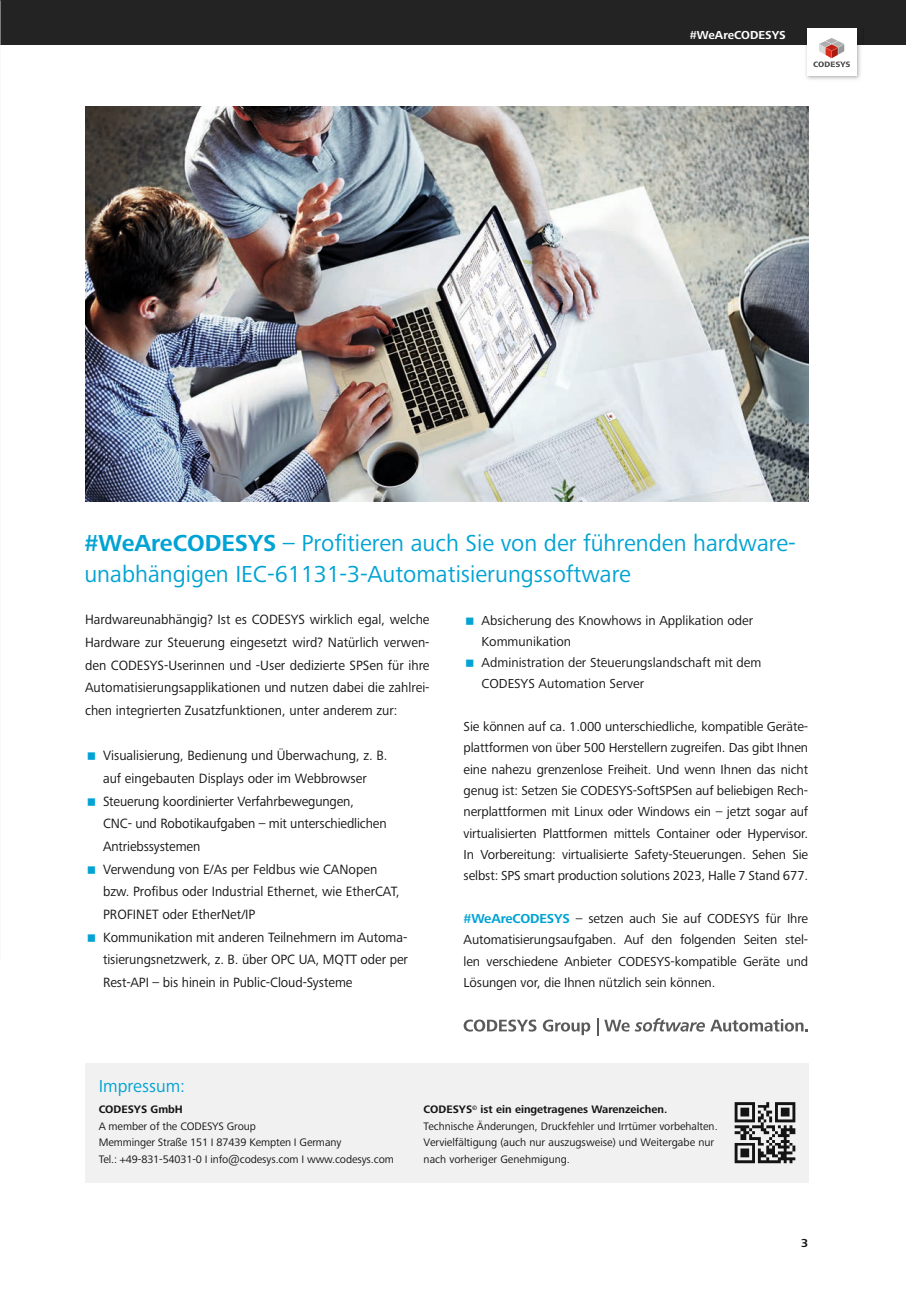
<style>
.page{position:relative;width:906px;height:1289px;background:#fff}
.page>*{position:absolute;margin:0;border:0;box-sizing:border-box;transform-origin:0 0}
.t1{font:24px/31.5px "Frutiger Next LTW1 G";color:#00a3d3}
.t2{font:18px "Frutiger Next LTW1 G";color:#00a3d3}
.t3{font:13.95px/22.6px "Frutiger Next LTW1 G";color:#131413;text-align:justify}
.t4{font:13.5px/21.3px "Frutiger Next LTW1 G";letter-spacing:-.01em;color:#131413;text-align:justify}
.t5{font:700 12px "Frutiger Next LTW1 G";color:#fff}
.t6{font:700 12px "Frutiger Next LTW1 G";color:#131413}
.t7{font:11.25px/16.5px "Frutiger Next LTW1 G";color:#131413}
.t8{font:700 11.25px "Frutiger Next LTW1 G";color:#131413}
.s1{font-weight:700}
.s2{font-weight:700;color:#00a3d3}
</style>
<div class="page">
<div style="left:0;top:0;width:906px;height:44px;background:#222322"></div>
<img style="left:803px;top:28px;width:60px;height:52px">
<div style="left:807px;top:28px;width:49px;height:47px;background:#fff"></div>
<svg style="left:813px;top:38px;width:37px;height:29px"></svg>
<div style="left:85px;top:1062px;width:723px;height:120px;background:#f1f1f1"></div>
<img style="left:85px;top:106px;width:723px;height:396px">
<img style="left:734px;top:1102px;width:62px;height:62px">
<svg style="left:463px;top:1019px;width:73px;height:12px"></svg>
<svg style="left:543px;top:1019px;width:47px;height:16px"></svg>
<svg style="left:597px;top:1018px;width:1px;height:17px"></svg>
<svg style="left:604px;top:1018px;width:204px;height:13px"></svg>
<img style="left:0;top:0;width:1px;height:960px">
<p class="t5" style="left:690px;top:28px;width:97px">#WeAreCODESYS</p>
<h1 class="t1" style="left:84px;top:527px;width:713px"><span class="s1">#WeAreCODESYS</span> – Profitieren auch Sie von der führenden hardware&shy;unabhängigen IEC-61131-3-Automatisierungssoftware</h1>
<p class="t4" style="left:481px;top:610px;width:281px;text-align:left">Absicherung des Knowhows in Applikation oder Kommunikation<br>Administration der Steuerungslandschaft mit dem CODESYS Automation Server</p>
<p class="t4" style="left:463px;top:716px;width:346px">Sie können auf ca. 1.000 unterschiedliche, kompatible Geräte&shy;plattformen von über 500 Herstellern zugreifen. Das gibt Ihnen eine nahezu grenzenlose Freiheit. Und wenn Ihnen das nicht genug ist: Setzen Sie CODESYS-SoftSPSen auf beliebigen Rech&shy;nerplattformen mit Linux oder Windows ein – jetzt sogar auf virtualisierten Plattformen mittels Container oder Hypervisor.<br>In Vorbereitung: virtualisierte Safety-Steuerungen. Sehen Sie selbst: SPS smart production solutions 2023, Halle 7 Stand 677.</p>
<p class="t4" style="left:463px;top:908px;width:346px"><span class="s2">#WeAreCODESYS</span> – setzen auch Sie auf CODESYS für Ihre Automatisierungsaufgaben. Auf den folgenden Seiten stel&shy;len verschiedene Anbieter CODESYS-kompatible Geräte und Lösungen vor, die Ihnen nützlich sein können.</p>
<p class="t3" style="left:85px;top:609px;width:346px">Hardwareunabhängig? Ist es CODESYS wirklich egal, welche Hardware zur Steuerung eingesetzt wird? Natürlich verwen&shy;den CODESYS-Userinnen und -User dedizierte SPSen für ihre Automatisierungsapplikationen und nutzen dabei die zahlrei&shy;chen integrierten Zusatzfunktionen, unter anderem zur:</p>
<p class="t3" style="left:103px;top:744px;width:306px;text-align:left">Visualisierung, Bedienung und Überwachung, z. B. auf eingebauten Displays oder im Webbrowser Steuerung koordinierter Verfahrbewegungen,<br>CNC- und Robotikaufgaben – mit unterschiedlichen Antriebssystemen<br>Verwendung von E/As per Feldbus wie CANopen<br>bzw. Profibus oder Industrial Ethernet, wie EtherCAT, PROFINET oder EtherNet/IP<br>Kommunikation mit anderen Teilnehmern im Automa&shy;tisierungsnetzwerk, z. B. über OPC UA, MQTT oder per Rest-API – bis hinein in Public-Cloud-Systeme</p>
<h2 class="t2" style="left:99px;top:1075px;width:88px">Impressum:</h2>
<p class="t8" style="left:99px;top:1103px;width:86px">CODESYS GmbH</p>
<p class="t7" style="left:99px;top:1118px;width:297px">A member of the CODESYS Group<br>Memminger Straße 151 I 87439 Kempten I Germany<br>Tel.: +49-831-54031-0 I info@codesys.com I www.codesys.com</p>
<p class="t7" style="left:423px;top:1101px;width:295px"><span class="s1">CODESYS</span><sup>©</sup> <span class="s1">ist ein eingetragenes Warenzeichen.<br></span>Technische Änderungen, Druckfehler und Irrtümer vorbehalten.<br>Vervielfältigung (auch nur auszugsweise) und Weitergabe nur nach vorheriger Genehmigung.</p>
<p class="t6" style="left:801px;top:1235px;width:9px">3</p>
</div>
